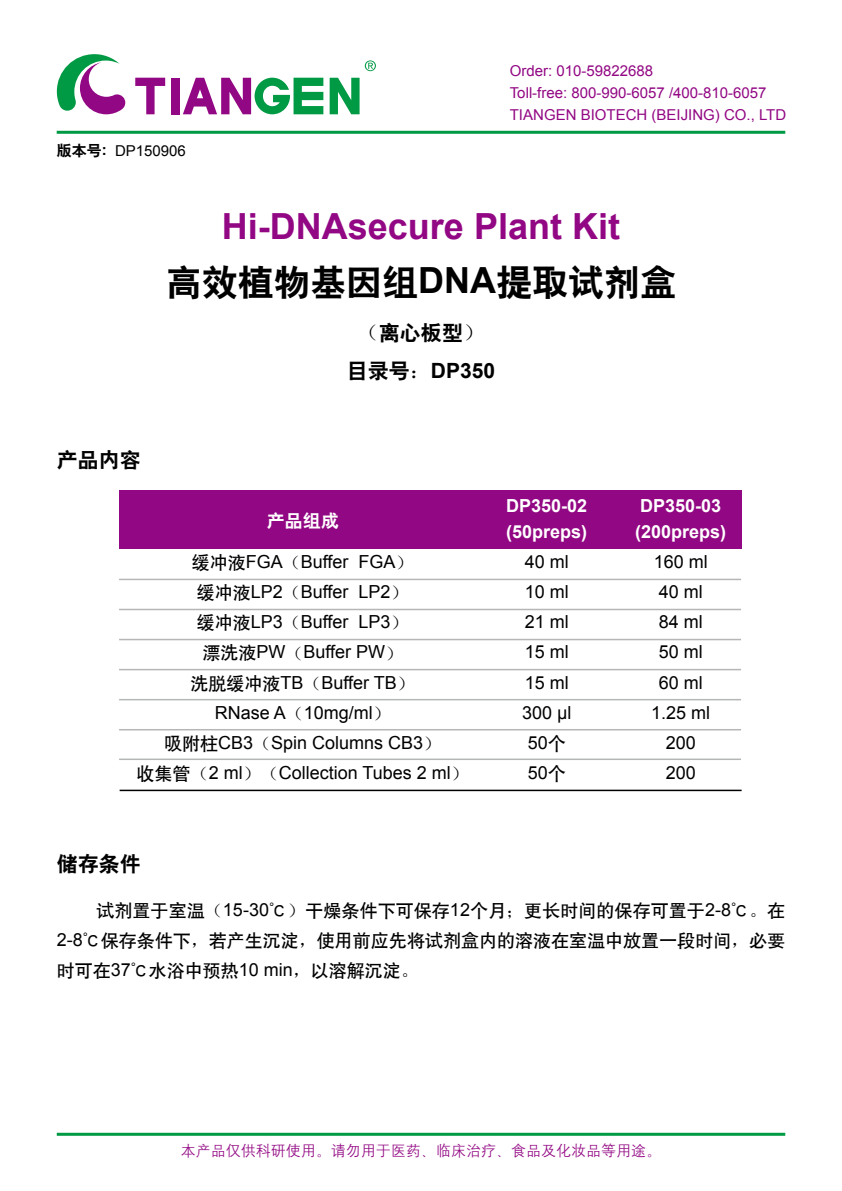
<style>
.page{position:relative;width:842px;height:1191px;background:#fff}
.page>*{position:absolute;margin:0;border:0;box-sizing:border-box;transform-origin:0 0}
.t1{font:700 36px "Arial";color:#920783}
.t2{font:36px "H Yb 2 gj";color:#000}
.t3{font:21px "H Yb 2 gj";color:#000}
.t4{font:700 21px "Arial";color:#000}
.t5{font:18px "Arial";color:#000}
.t6{font:18px/30px "H Yb 1 gj";color:#000;text-align:justify}
.t7{font:700 18px "Arial";color:#fff}
.t8{font:18px "H Yb 2 gj";color:#fff}
.t9{font:15px/22px "Arial";color:#920783}
.t10{font:15px "H Yg 2 gj";color:#920783}
.t11{font:15px "Arial";color:#000}
.s1{font-family:"H Yb 2 gj"}
.s2{font-weight:700}
.s3{font-family:"Arial";font-weight:700}
.s4{font-family:"Sim Sun"}
.s5{font-family:"H Yb 2 gj";font-weight:400}
.s6{font-family:"Sim Sun";font-weight:400}
.s7{font-family:"H Yb 1 gj"}
.s8{font-family:"Arial"}
</style>
<div class="page">
<svg style="left:57px;top:54px;width:68px;height:60px"></svg>
<div style="left:171px;top:78px;width:8px;height:36px;background:#920783"></div>
<svg style="left:330px;top:78px;width:30px;height:36px"></svg>
<svg style="left:135px;top:78px;width:30px;height:36px"></svg>
<svg style="left:183px;top:78px;width:140px;height:36px"></svg>
<svg style="left:365px;top:60px;width:11px;height:11px"></svg>
<hr style="left:57px;top:131px;width:728px;height:3px;background:#094">
<hr style="left:57px;top:1132px;width:728px;height:3px;background:#094">
<div style="left:119px;top:490px;width:622px;height:59px;background:#920783"></div>
<hr style="left:119px;top:578px;width:622px;height:2px;background:#b5b6b6">
<hr style="left:119px;top:609px;width:622px;height:1px;background:#b5b6b6">
<hr style="left:119px;top:639px;width:622px;height:1px;background:#b5b6b6">
<hr style="left:119px;top:669px;width:622px;height:1px;background:#b5b6b6">
<hr style="left:119px;top:699px;width:622px;height:1px;background:#b5b6b6">
<hr style="left:119px;top:729px;width:622px;height:1px;background:#b5b6b6">
<hr style="left:119px;top:758px;width:622px;height:2px;background:#b5b6b6">
<hr style="left:120px;top:789px;width:622px;height:2px;background:#000">
<p class="t11" style="left:57px;top:141px;width:131px"><span class="s1">版本号</span><span class="s2">:</span> DP150906</p>
<p class="t9" style="left:510px;top:59px;width:278px">Order: 010-59822688<br>Toll-free: 800-990-6057 /400-810-6057<br>TIANGEN BIOTECH (BEIJING) CO., LTD</p>
<p class="t3" style="left:57px;top:449px;width:85px">产品内容</p>
<h1 class="t1" style="left:222px;top:203px;width:400px">Hi-DNAsecure Plant Kit</h1>
<h1 class="t2" style="left:166px;top:264px;width:511px">高效植物基因组<span class="s3">DNA</span>提取试剂盒</h1>
<p class="t3" style="left:358px;top:322px;width:127px"><span class="s4">（</span>离心板型<span class="s4">）</span></p>
<p class="t4" style="left:347px;top:357px;width:150px"><span class="s5">目录号</span><span class="s6">：</span>DP350</p>
<p class="t8" style="left:267px;top:511px;width:73px">产品组成</p>
<p class="t7" style="left:506px;top:493px;width:83px">DP350-02</p>
<p class="t7" style="left:640px;top:493px;width:83px">DP350-03</p>
<p class="t7" style="left:506px;top:519px;width:83px">(50preps)</p>
<p class="t7" style="left:635px;top:519px;width:93px">(200preps)</p>
<p class="t5" style="left:192px;top:549px;width:223px"><span class="s7">缓冲液</span>FGA<span class="s4">（</span>Buffer FGA<span class="s4">）</span></p>
<p class="t5" style="left:525px;top:549px;width:46px">40 ml</p>
<p class="t5" style="left:654px;top:549px;width:56px">160 ml</p>
<p class="t5" style="left:197px;top:580px;width:213px"><span class="s7">缓冲液</span>LP2<span class="s4">（</span>Buffer LP2<span class="s4">）</span></p>
<p class="t5" style="left:525px;top:580px;width:46px">10 ml</p>
<p class="t5" style="left:659px;top:580px;width:46px">40 ml</p>
<p class="t5" style="left:197px;top:610px;width:213px"><span class="s7">缓冲液</span>LP3<span class="s4">（</span>Buffer LP3<span class="s4">）</span></p>
<p class="t5" style="left:525px;top:610px;width:46px">21 ml</p>
<p class="t5" style="left:659px;top:610px;width:46px">84 ml</p>
<p class="t5" style="left:202px;top:640px;width:202px"><span class="s7">漂洗液</span>PW<span class="s4">（</span>Buffer PW<span class="s4">）</span></p>
<p class="t5" style="left:525px;top:640px;width:46px">15 ml</p>
<p class="t5" style="left:659px;top:640px;width:46px">50 ml</p>
<p class="t5" style="left:190px;top:670px;width:226px"><span class="s7">洗脱缓冲液</span>TB<span class="s4">（</span>Buffer TB<span class="s4">）</span></p>
<p class="t5" style="left:525px;top:670px;width:46px">15 ml</p>
<p class="t5" style="left:659px;top:670px;width:46px">60 ml</p>
<p class="t5" style="left:215px;top:700px;width:178px">RNase A<span class="s4">（</span>10mg/ml<span class="s4">）</span></p>
<p class="t5" style="left:522px;top:700px;width:51px">300 µl</p>
<p class="t5" style="left:651px;top:700px;width:61px">1.25 ml</p>
<p class="t5" style="left:164px;top:731px;width:279px"><span class="s7">吸附柱</span>CB3<span class="s4">（</span>Spin Columns CB3<span class="s4">）</span></p>
<p class="t5" style="left:528px;top:731px;width:40px">50<span class="s7">个</span></p>
<p class="t5" style="left:666px;top:731px;width:32px">200</p>
<p class="t5" style="left:137px;top:761px;width:334px"><span class="s7">收集管</span><span class="s4">（</span>2 ml<span class="s4">）（</span>Collection Tubes 2 ml<span class="s4">）</span></p>
<p class="t5" style="left:528px;top:761px;width:40px">50<span class="s7">个</span></p>
<p class="t5" style="left:666px;top:761px;width:32px">200</p>
<p class="t3" style="left:57px;top:853px;width:85px">储存条件</p>
<p class="t6" style="left:57px;top:895px;width:730px;text-indent:40px">试剂置于室温<span class="s4">（</span><span class="s8">15-30</span>℃<span class="s4">）</span>干燥条件下可保存<span class="s8">12</span>个月<span class="s4">；</span>更长时间的保存可置于<span class="s8">2-8</span>℃<span class="s4">。</span>在<span class="s8">2-8</span>℃保存条件下<span class="s4">，</span>若产生沉淀<span class="s4">，</span>使用前应先将试剂盒内的溶液在室温中放置一段时间<span class="s4">，</span>必要时可在<span class="s8">37</span>℃水浴中预热<span class="s8">10 min</span><span class="s4">，</span>以溶解沉淀<span class="s4">。</span></p>
<p class="t10" style="left:181px;top:1142px;width:481px">本产品仅供科研使用。请勿用于医药、临床治疗、食品及化妆品等用途。</p>
</div>
